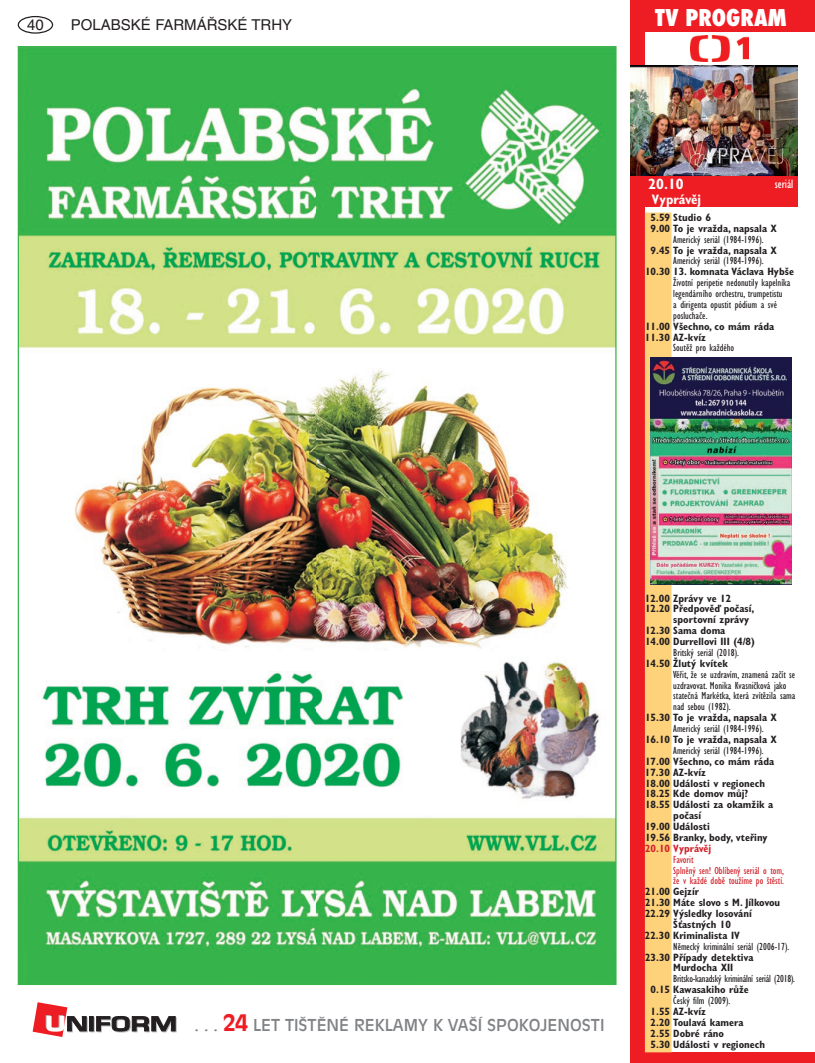
<style>
.page{position:relative;width:815px;height:1063px;background:#fff}
.page>*{position:absolute;margin:0;border:0;box-sizing:border-box;transform-origin:0 0}
.t1{font:800 condensed 22.5px "Futura";color:#fff}
.t2{font:16.25px "Antique Olive CE";color:#808285}
.t3{font:15px "Helvetica CE";color:#231f20}
.t4{font:700 condensed 15px "Gill Sans CE";color:#fff}
.t5{font:700 condensed 13.75px "Gill Sans CE";color:#fff}
.t6{font:condensed 12.5px "Gill Sans CE";color:#fff}
.t7{font:700 condensed 10.62px/10.9px "Gill Sans CE";color:#231f20}
.t8{font:condensed 10.62px/10.9px "Gill Sans CE";color:#231f20}
.t9{font:condensed 10.62px/10.9px "Gill Sans CE";color:#d1232a}
.t10{font:condensed 10.62px "Gill Sans CE";letter-spacing:-.02em;color:#231f20}
.t11{font:700 condensed 10.62px "Gill Sans CE";color:#d1232a}
.s1{font-weight:700;font-size:22.5px;color:#ee1d23}
</style>
<div class="page">
<div style="left:18px;top:16px;width:35px;height:18px;border:1px solid #231f20;border-radius:50%"></div>
<div style="left:90px;top:1017px;width:5px;height:15px;border:1px solid #bcbdc0"></div>
<hr style="left:89px;top:1017px;width:4px;height:14px;background:#231f20">
<div style="left:89px;top:1016px;width:5px;height:15px;border:1px solid #231f20"></div>
<svg style="left:96px;top:1016px;width:81px;height:16px"></svg>
<svg style="left:33px;top:1002px;width:55px;height:35px"></svg>
<img style="left:20px;top:48px;width:595px;height:935px">
<div style="left:631px;top:0;width:184px;height:32px;background:#ee1d23"></div>
<div style="left:631px;top:175px;width:166px;height:32px;background:#ee1d23"></div>
<img style="left:690px;top:35px;width:58px;height:27px">
<div style="left:631px;top:0;width:14px;height:1063px;background:#ee1d23"></div>
<div style="left:631px;top:1052px;width:184px;height:11px;background:#ee1d23"></div>
<div style="left:645px;top:213px;width:26px;height:839px;background:#fed17b"></div>
<img style="left:631px;top:66px;width:166px;height:109px">
<img style="left:650px;top:358px;width:142px;height:227px">
<h3 class="t3" style="left:27px;top:16px;width:18px">40</h3>
<h3 class="t3" style="left:71px;top:16px;width:223px">POLABSKÉ FARMÁŘSKÉ TRHY</h3>
<h1 class="t1" style="left:655px;top:2px;width:133px">TV PROGRAM</h1>
<h3 class="t4" style="left:648px;top:175px;width:37px">20.10</h3>
<p class="t5" style="left:652px;top:191px;width:51px">Vyprávěj</p>
<p class="t6" style="left:775px;top:176px;width:20px">seriál</p>
<p class="t7" style="left:651px;top:212px;width:128px">5.59 Studio 6<br>9.00 To je vražda, napsala X</p>
<p class="t8" style="left:673px;top:234px;width:92px">Americký seriál (1984-1996).</p>
<p class="t7" style="left:651px;top:245px;width:128px">9.45 To je vražda, napsala X</p>
<p class="t8" style="left:673px;top:255px;width:92px">Americký seriál (1984-1996).</p>
<p class="t7" style="left:645px;top:266px;width:150px">10.30 13. komnata Václava Hybše</p>
<p class="t8" style="left:673px;top:277px;width:119px">Životní peripetie nedonutily kapelníka legendárního orchestru, trumpetistu<br>a dirigenta opustit pódium a své posluchače.</p>
<p class="t7" style="left:645px;top:321px;width:131px">11.00 Všechno, co mám ráda<br>11.30 AZ-kvíz</p>
<p class="t8" style="left:673px;top:342px;width:62px">Soutěž pro každého</p>
<h2 class="t2" style="left:195px;top:1016px;width:411px">. . . <span class="s1">24</span> LET TIŠTĚNÉ REKLAMY K VAŠÍ SPOKOJENOSTI</h2>
<p class="t7" style="left:645px;top:593px;width:88px">12.00 Zprávy ve 12</p>
<p class="t7" style="left:645px;top:603px;width:111px">12.20 Předpověď počasí,</p>
<p class="t7" style="left:673px;top:614px;width:77px">sportovní zprávy</p>
<p class="t7" style="left:645px;top:625px;width:82px">12.30 Sama doma</p>
<p class="t7" style="left:645px;top:636px;width:111px">14.00 Durrellovi III (4/8)</p>
<p class="t8" style="left:673px;top:647px;width:67px">Britský seriál (2018).</p>
<p class="t7" style="left:645px;top:658px;width:84px">14.50 Žlutý kvítek</p>
<p class="t8" style="left:673px;top:669px;width:124px">Věřit, že se uzdravím, znamená začít se uzdravovat. Monika Kvasničková jako statečná Markétka, která zvítězila sama nad sebou (1982).</p>
<p class="t7" style="left:645px;top:712px;width:133px">15.30 To je vražda, napsala X</p>
<p class="t8" style="left:673px;top:723px;width:92px">Americký seriál (1984-1996).</p>
<p class="t7" style="left:645px;top:734px;width:133px">16.10 To je vražda, napsala X</p>
<p class="t8" style="left:673px;top:745px;width:92px">Americký seriál (1984-1996).</p>
<p class="t7" style="left:645px;top:756px;width:131px">17.00 Všechno, co mám ráda</p>
<p class="t7" style="left:645px;top:767px;width:63px">17.30 AZ-kvíz</p>
<p class="t7" style="left:645px;top:778px;width:121px">18.00 Události v regionech</p>
<p class="t7" style="left:645px;top:788px;width:105px">18.25 Kde domov můj?</p>
<p class="t7" style="left:645px;top:799px;width:130px">18.55 Události za okamžik a</p>
<p class="t7" style="left:673px;top:810px;width:29px">počasí</p>
<p class="t7" style="left:645px;top:821px;width:66px">19.00 Události</p>
<p class="t7" style="left:645px;top:832px;width:124px">19.56 Branky, body, vteřiny</p>
<p class="t11" style="left:645px;top:842px;width:68px">20.10 Vyprávěj</p>
<p class="t9" style="left:673px;top:854px;width:112px">Favorit<br>Splněný sen! Oblíbený seriál o tom, že v každé době toužíme po štěstí.</p>
<p class="t7" style="left:645px;top:886px;width:55px">21.00 Gejzír</p>
<p class="t7" style="left:645px;top:897px;width:137px">21.30 Máte slovo s M. Jílkovou</p>
<p class="t7" style="left:645px;top:908px;width:108px">22.29 Výsledky losování</p>
<p class="t7" style="left:673px;top:919px;width:59px">Šťastných 10</p>
<p class="t7" style="left:645px;top:930px;width:97px">22.30 Kriminalista IV</p>
<p class="t8" style="left:673px;top:941px;width:118px">Německý kriminální seriál (2006-17).</p>
<p class="t7" style="left:673px;top:952px;width:82px;text-indent:-28px">23.30 Případy detektiva<br>Murdocha XII</p>
<p class="t10" style="left:673px;top:973px;width:123px">Britsko-kanadský kriminální seriál (2018).</p>
<p class="t7" style="left:651px;top:984px;width:100px">0.15 Kawasakiho růže</p>
<p class="t8" style="left:673px;top:995px;width:59px">Český film (2009).</p>
<p class="t7" style="left:651px;top:1006px;width:116px">1.55 AZ-kvíz<br>2.20 Toulavá kamera<br>2.55 Dobré ráno<br>5.30 Události v regionech</p>
</div>
